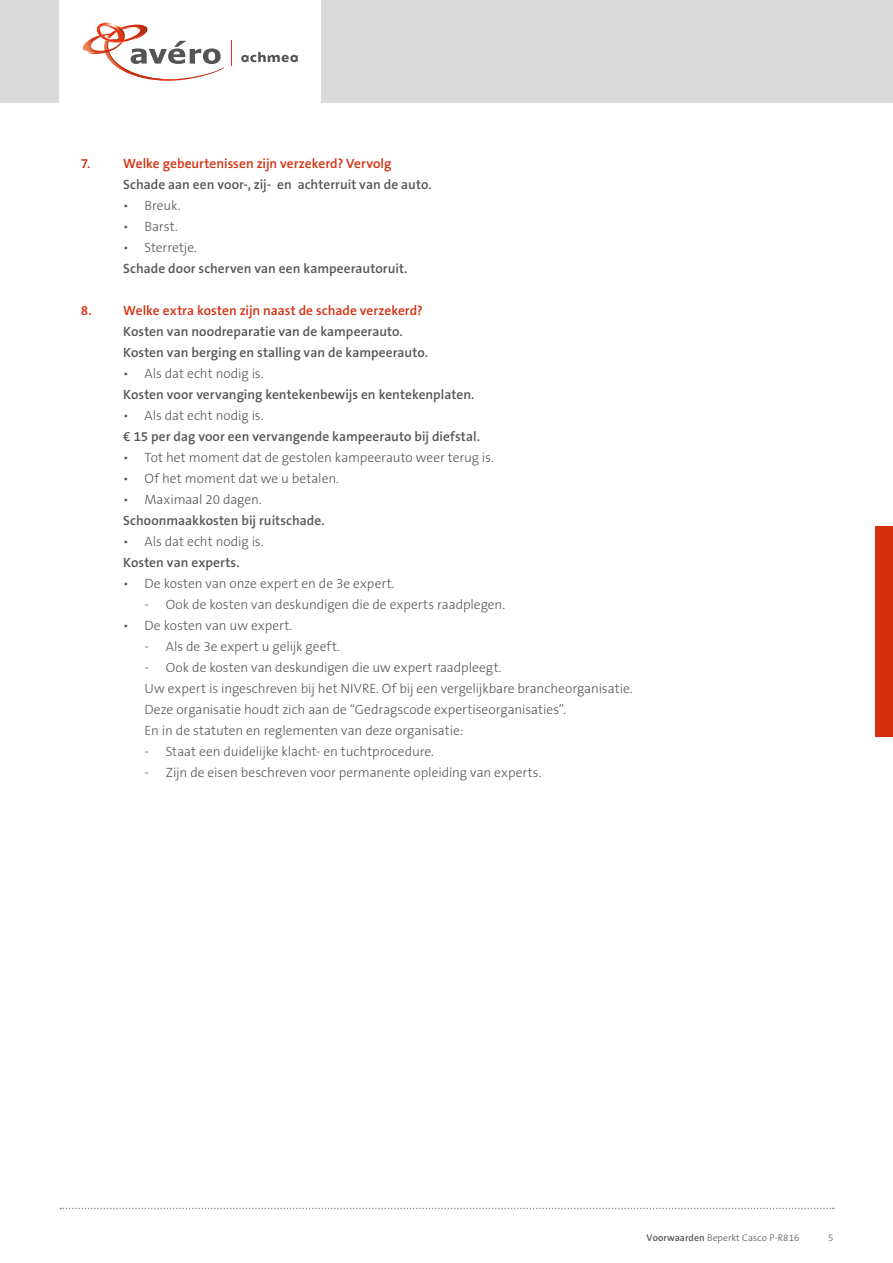
<style>
.page{position:relative;width:893px;height:1263px;background:#fff}
.page>*{position:absolute;margin:0;border:0;box-sizing:border-box;transform-origin:0 0}
.t1{font:300 13.5px/21px "The Sans B3";letter-spacing:-.005em;color:#575756}
.t2{font:600 13.5px/21px "The Sans B6";letter-spacing:.005em;color:#575756}
.t3{font:600 13.5px "The Sans B6";color:#d4300f}
.t4{font:300 9.75px "The Sans B3";letter-spacing:.005em;color:#575756}
.s1{font-family:"The Sans B6";font-weight:600}
</style>
<div class="page">
<div style="left:0;top:0;width:893px;height:103px;background:#dadada"></div>
<div style="left:60px;top:0;width:261px;height:103px;background:#fff"></div>
<svg style="left:241px;top:52px;width:57px;height:10px"></svg>
<svg style="left:83px;top:22px;width:141px;height:59px"></svg>
<svg style="left:231px;top:41px;width:1px;height:25px"></svg>
<svg style="left:60px;top:1208px;width:774px;height:1px"></svg>
<div style="left:876px;top:526px;width:17px;height:211px;background:#d4300f"></div>
<p class="t3" style="left:81px;top:156px;width:11px">7.</p>
<p class="t3" style="left:123px;top:156px;width:270px">Welke gebeurtenissen zijn verzekerd? Vervolg</p>
<p class="t2" style="left:123px;top:175px;width:310px">Schade aan een voor-, zij- en achterruit van de auto.</p>
<p class="t1" style="left:123px;top:196px;width:59px">• Breuk.</p>
<p class="t1" style="left:123px;top:217px;width:56px">• Barst.</p>
<p class="t1" style="left:123px;top:238px;width:75px">• Sterretje.</p>
<p class="t2" style="left:123px;top:259px;width:286px">Schade door scherven van een kampeerautoruit.</p>
<p class="t3" style="left:81px;top:303px;width:344px">8. Welke extra kosten zijn naast de schade verzekerd?</p>
<p class="t2" style="left:123px;top:322px;width:306px">Kosten van noodreparatie van de kampeerauto.<br>Kosten van berging en stalling van de kampeerauto.</p>
<p class="t1" style="left:123px;top:364px;width:142px">• Als dat echt nodig is.</p>
<p class="t2" style="left:123px;top:385px;width:353px">Kosten voor vervanging kentekenbewijs en kentekenplaten.</p>
<p class="t1" style="left:123px;top:406px;width:142px">• Als dat echt nodig is.</p>
<p class="t2" style="left:123px;top:427px;width:358px">€ 15 per dag voor een vervangende kampeerauto bij diefstal.</p>
<p class="t1" style="left:123px;top:448px;width:372px">• Tot het moment dat de gestolen kampeerauto weer terug is.</p>
<p class="t1" style="left:123px;top:469px;width:217px">• Of het moment dat we u betalen.</p>
<p class="t1" style="left:123px;top:490px;width:140px">• Maximaal 20 dagen.</p>
<p class="t2" style="left:123px;top:511px;width:203px">Schoonmaakkosten bij ruitschade.</p>
<p class="t1" style="left:123px;top:532px;width:142px">• Als dat echt nodig is.</p>
<p class="t2" style="left:123px;top:553px;width:118px">Kosten van experts.</p>
<p class="t1" style="left:123px;top:574px;width:273px">• De kosten van onze expert en de 3e expert.</p>
<p class="t1" style="left:145px;top:595px;width:362px">- Ook de kosten van deskundigen die de experts raadplegen.</p>
<p class="t1" style="left:123px;top:616px;width:171px">• De kosten van uw expert.</p>
<p class="t1" style="left:145px;top:637px;width:197px">- Als de 3e expert u gelijk geeft.</p>
<p class="t1" style="left:145px;top:658px;width:490px">- Ook de kosten van deskundigen die uw expert raadpleegt.<br>Uw expert is ingeschreven bij het NIVRE. Of bij een vergelijkbare brancheorganisatie.<br>Deze organisatie houdt zich aan de “Gedragscode expertiseorganisaties”.<br>En in de statuten en reglementen van deze organisatie:</p>
<p class="t1" style="left:145px;top:742px;width:291px">- Staat een duidelijke klacht- en tuchtprocedure.</p>
<p class="t1" style="left:145px;top:763px;width:398px">- Zijn de eisen beschreven voor permanente opleiding van experts.</p>
<p class="t4" style="left:647px;top:1233px;width:154px"><span class="s1">Voorwaarden</span> Beperkt Casco P-R816</p>
<p class="t4" style="left:828px;top:1233px;width:7px">5</p>
</div>
